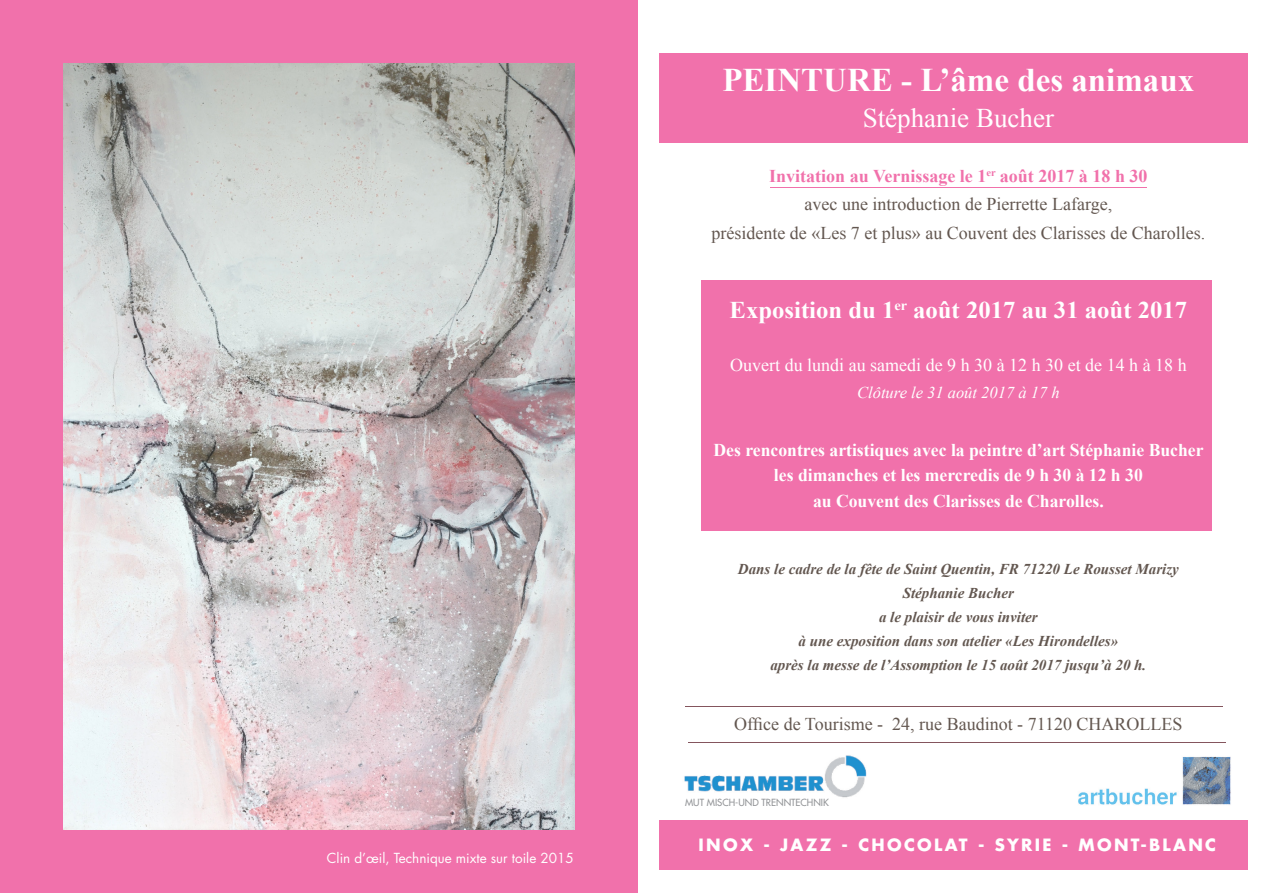
<style>
.page{position:relative;width:1263px;height:893px;background:#fff}
.page>*{position:absolute;margin:0;border:0;box-sizing:border-box;transform-origin:0 0}
.t1{font:700 33px "Times New Roman";color:#fff}
.t2{font:27px "Times New Roman";color:#fff}
.t3{font:700 24px "Times New Roman";color:#fff}
.t4{font:18px/28.5px "Times New Roman";color:#635750;text-align:center}
.t5{font:700 18px/25.5px "Times New Roman";color:#fff;text-align:center}
.t6{font:18px "Times New Roman";color:#fff}
.t7{font:700 16.5px "Futura";letter-spacing:.14em;color:#fff}
.t8{font:italic 16.5px "Times New Roman";color:#fff}
.t9{font:italic 700 15px/24px "Times New Roman";color:#635750;text-align:center}
.t10{font:13.5px "Futura";color:#fff}
.t11{font:9.6px "Futura";color:#939598}
.s1{font-weight:700;color:#f171ab}
</style>
<div class="page">
<div style="left:0;top:0;width:638px;height:893px;background:#f171ab"></div>
<img style="left:64px;top:64px;width:510px;height:765px">
<img style="left:684px;top:755px;width:183px;height:43px">
<img style="left:1078px;top:756px;width:153px;height:49px">
<div style="left:659px;top:53px;width:589px;height:89px;background:#f171ab"></div>
<div style="left:702px;top:280px;width:510px;height:250px;background:#f171ab"></div>
<div style="left:659px;top:821px;width:589px;height:49px;background:#f171ab"></div>
<hr style="left:685px;top:707px;width:537px;height:1px;background:#84555d">
<hr style="left:688px;top:742px;width:538px;height:1px;background:#84555d">
<hr style="left:770px;top:187px;width:376px;height:1px;background:#f171ab">
<p class="t10" style="left:327px;top:849px;width:248px">Clin d’œil, Technique mixte sur toile 2015</p>
<h1 class="t1" style="left:722px;top:57px;width:473px">PEINTURE - L’âme des animaux</h1>
<h2 class="t2" style="left:863px;top:100px;width:193px">Stéphanie Bucher</h2>
<p class="t4" style="left:711px;top:161px;width:495px"><span class="s1">Invitation au Vernissage le 1</span><sup>er</sup> <span class="s1">août 2017 à 18 h 30<br></span>avec une introduction de Pierrette Lafarge,<br>présidente de «Les 7 et plus» au Couvent des Clarisses de Charolles.</p>
<h3 class="t3" style="left:729px;top:293px;width:459px">Exposition du 1<sup>er</sup> août 2017 au 31 août 2017</h3>
<p class="t6" style="left:730px;top:353px;width:458px">Ouvert du lundi au samedi de 9 h 30 à 12 h 30 et de 14 h à 18 h</p>
<p class="t8" style="left:857px;top:381px;width:204px">Clôture le 31 août 2017 à 17 h</p>
<p class="t5" style="left:713px;top:437px;width:491px">Des rencontres artistiques avec la peintre d’art Stéphanie Bucher les dimanches et les mercredis de 9 h 30 à 12 h 30<br>au Couvent des Clarisses de Charolles.</p>
<p class="t9" style="left:738px;top:557px;width:442px">Dans le cadre de la fête de Saint Quentin, FR 71220 Le Rousset Marizy Stéphanie Bucher<br>a le plaisir de vous inviter<br>à une exposition dans son atelier «Les Hirondelles»<br>après la messe de l’Assomption le 15 août 2017 jusqu’à 20 h.</p>
<p class="t4" style="left:734px;top:709px;width:450px">Office de Tourisme - 24, rue Baudinot - 71120 CHAROLLES</p>
<p class="t11" style="left:685px;top:796px;width:145px">MUT MISCH-UND TRENNTECHNIK</p>
<p class="t7" style="left:699px;top:833px;width:519px">INOX - JAZZ - CHOCOLAT - SYRIE - MONT-BLANC</p>
</div>
